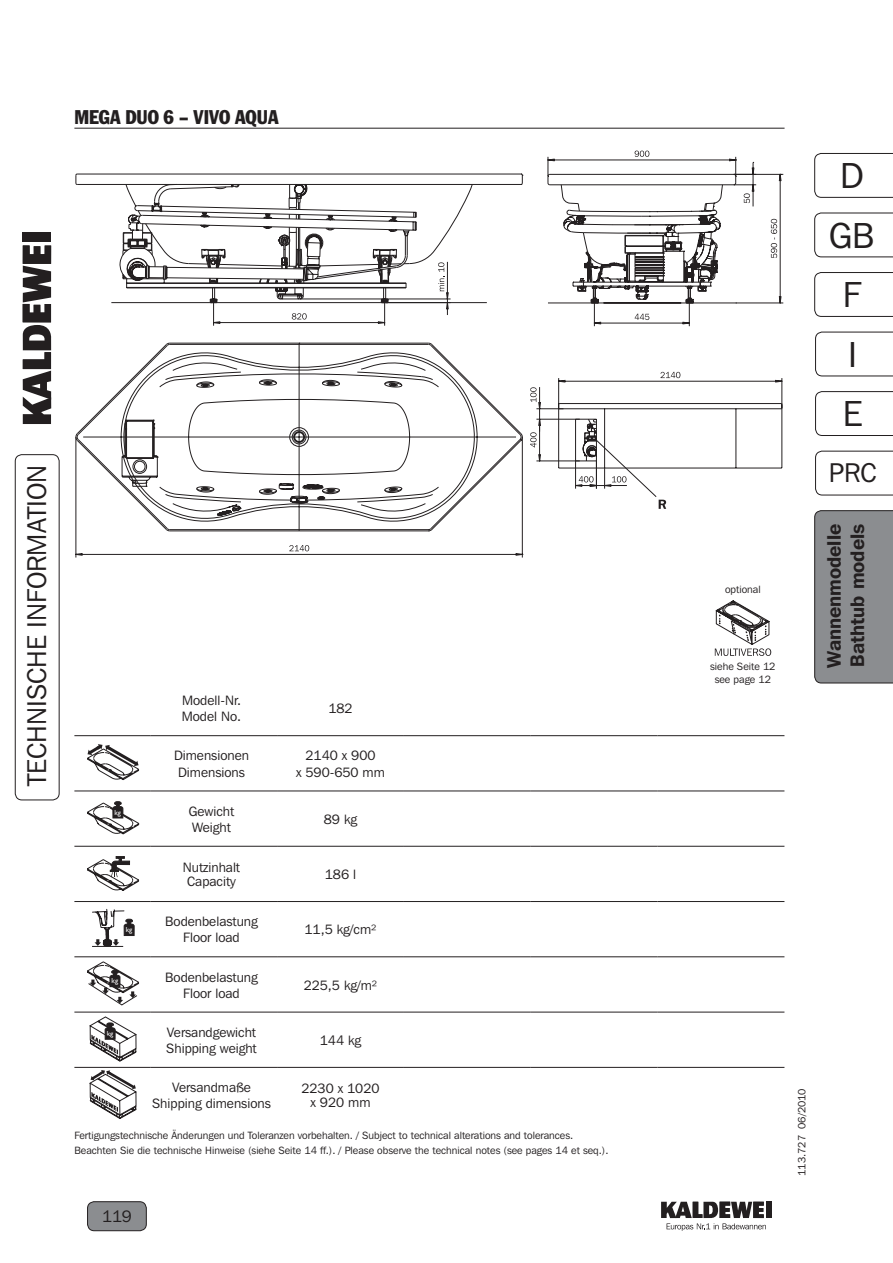
<style>
.page{position:relative;width:893px;height:1263px;background:#fff}
.page>*{position:absolute;margin:0;border:0;box-sizing:border-box;transform-origin:0 0}
.t1{font:36px "Franklin Gothic IT Cby BT";color:#231f20}
.t2{font:27px "Franklin Gothic IT Cby BT";color:#231f20}
.t3{font:600 19.5px/23.4px "Franklin Gothic IT Cby BT";color:#231f20}
.t4{font:condensed 19.5px "Franklin Gothic";color:#231f20}
.t5{font:16.5px "Franklin Gothic IT Cby BT";color:#231f20}
.t6{font:13.5px/16.2px "Franklin Gothic IT Cby BT";color:#231f20;text-align:center}
.t7{font:10.5px/15px "Franklin Gothic IT Cby BT";color:#231f20}
.t8{font:7.35px "Gill Sans";letter-spacing:-.015em;color:#fff}
</style>
<div class="page">
<svg style="left:87px;top:1201px;width:60px;height:30px;background:#858789"></svg>
<div style="left:814px;top:510px;width:79px;height:174px;background:#8b8d90"></div>
<svg style="left:15px;top:454px;width:44px;height:347px"></svg>
<div style="left:23px;top:232px;width:28px;height:10px;background:#231f20"></div>
<svg style="left:23px;top:245px;width:28px;height:179px"></svg>
<div style="left:766px;top:1202px;width:6px;height:16px;background:#231f20"></div>
<svg style="left:661px;top:1202px;width:105px;height:29px"></svg>
<svg style="left:814px;top:153px;width:79px;height:44px"></svg>
<div style="left:819px;top:160px;width:65px;height:30px;background:#fff"></div>
<svg style="left:814px;top:212px;width:79px;height:45px"></svg>
<svg style="left:814px;top:272px;width:79px;height:44px"></svg>
<svg style="left:815px;top:331px;width:78px;height:45px"></svg>
<svg style="left:815px;top:391px;width:78px;height:44px"></svg>
<svg style="left:815px;top:450px;width:78px;height:45px"></svg>
<hr style="left:74px;top:128px;width:710px;height:1px;background:#231f20">
<hr style="left:74px;top:735px;width:76px;height:1px;background:#231f20">
<hr style="left:150px;top:735px;width:127px;height:1px;background:#231f20">
<hr style="left:277px;top:735px;width:127px;height:1px;background:#231f20">
<hr style="left:404px;top:735px;width:127px;height:1px;background:#231f20">
<hr style="left:531px;top:735px;width:127px;height:1px;background:#231f20">
<hr style="left:658px;top:735px;width:126px;height:1px;background:#231f20">
<hr style="left:74px;top:790px;width:76px;height:1px;background:#231f20">
<hr style="left:150px;top:790px;width:127px;height:1px;background:#231f20">
<hr style="left:277px;top:790px;width:127px;height:1px;background:#231f20">
<hr style="left:404px;top:790px;width:127px;height:1px;background:#231f20">
<hr style="left:531px;top:790px;width:127px;height:1px;background:#231f20">
<hr style="left:658px;top:790px;width:126px;height:1px;background:#231f20">
<hr style="left:74px;top:846px;width:76px;height:1px;background:#231f20">
<hr style="left:150px;top:846px;width:127px;height:1px;background:#231f20">
<hr style="left:277px;top:846px;width:127px;height:1px;background:#231f20">
<hr style="left:404px;top:846px;width:127px;height:1px;background:#231f20">
<hr style="left:531px;top:846px;width:127px;height:1px;background:#231f20">
<hr style="left:658px;top:846px;width:126px;height:1px;background:#231f20">
<hr style="left:74px;top:901px;width:76px;height:1px;background:#231f20">
<hr style="left:150px;top:901px;width:127px;height:1px;background:#231f20">
<hr style="left:277px;top:901px;width:127px;height:1px;background:#231f20">
<hr style="left:404px;top:901px;width:127px;height:1px;background:#231f20">
<hr style="left:531px;top:901px;width:127px;height:1px;background:#231f20">
<hr style="left:658px;top:901px;width:126px;height:1px;background:#231f20">
<hr style="left:74px;top:956px;width:76px;height:1px;background:#231f20">
<hr style="left:150px;top:956px;width:127px;height:1px;background:#231f20">
<hr style="left:277px;top:956px;width:127px;height:1px;background:#231f20">
<hr style="left:404px;top:956px;width:127px;height:1px;background:#231f20">
<hr style="left:531px;top:956px;width:127px;height:1px;background:#231f20">
<hr style="left:658px;top:956px;width:126px;height:1px;background:#231f20">
<hr style="left:74px;top:1012px;width:76px;height:1px;background:#231f20">
<hr style="left:150px;top:1012px;width:127px;height:1px;background:#231f20">
<hr style="left:277px;top:1012px;width:127px;height:1px;background:#231f20">
<hr style="left:404px;top:1012px;width:127px;height:1px;background:#231f20">
<hr style="left:531px;top:1012px;width:127px;height:1px;background:#231f20">
<hr style="left:658px;top:1012px;width:126px;height:1px;background:#231f20">
<hr style="left:74px;top:1067px;width:76px;height:1px;background:#231f20">
<hr style="left:150px;top:1067px;width:127px;height:1px;background:#231f20">
<hr style="left:277px;top:1067px;width:127px;height:1px;background:#231f20">
<hr style="left:404px;top:1067px;width:127px;height:1px;background:#231f20">
<hr style="left:531px;top:1067px;width:127px;height:1px;background:#231f20">
<hr style="left:658px;top:1067px;width:126px;height:1px;background:#231f20">
<svg style="left:87px;top:744px;width:52px;height:36px"></svg>
<svg style="left:87px;top:801px;width:52px;height:33px"></svg>
<svg style="left:87px;top:856px;width:52px;height:35px"></svg>
<svg style="left:92px;top:909px;width:42px;height:37px"></svg>
<hr style="left:92px;top:946px;width:31px;height:1px;background:#231f20">
<svg style="left:87px;top:961px;width:52px;height:44px"></svg>
<svg style="left:90px;top:1016px;width:46px;height:45px"></svg>
<svg style="left:90px;top:1070px;width:47px;height:49px"></svg>
<svg style="left:715px;top:600px;width:56px;height:56px"></svg>
<svg style="left:76px;top:403px;width:448px;height:155px"></svg>
<svg style="left:111px;top:302px;width:671px;height:102px"></svg>
<svg style="left:119px;top:151px;width:665px;height:175px"></svg>
<svg style="left:530px;top:387px;width:252px;height:122px"></svg>
<h3 class="t4" style="left:74px;top:105px;width:206px">MEGA DUO 6 - VIVO AQUA</h3>
<h2 class="t2" style="left:20px;top:786px;width:323px;rotate:-90deg">TECHNISCHE INFORMATION</h2>
<p class="t6" style="left:182px;top:692px;width:61px;text-align:left">Modell-Nr.<br>Model No.</p>
<p class="t6" style="left:328px;top:700px;width:26px">182</p>
<p class="t6" style="left:174px;top:747px;width:77px">Dimensionen<br>Dimensions</p>
<p class="t6" style="left:296px;top:747px;width:90px">2140 x 900<br>x 590-650 mm</p>
<p class="t8" style="left:115px;top:808px;width:8px">kg</p>
<p class="t6" style="left:189px;top:803px;width:47px;text-align:left">Gewicht<br>Weight</p>
<p class="t6" style="left:324px;top:811px;width:35px">89 kg</p>
<p class="t6" style="left:183px;top:860px;width:59px;line-height:14.4px">Nutzinhalt<br>Capacity</p>
<p class="t6" style="left:325px;top:866px;width:33px">186 l</p>
<p class="t8" style="left:126px;top:925px;width:8px">kg</p>
<p class="t6" style="left:165px;top:913px;width:94px">Bodenbelastung<br>Floor load</p>
<p class="t6" style="left:305px;top:921px;width:73px">11,5 kg/cm²</p>
<p class="t8" style="left:112px;top:977px;width:8px">kg</p>
<p class="t6" style="left:165px;top:968px;width:94px">Bodenbelastung<br>Floor load</p>
<p class="t6" style="left:304px;top:976px;width:75px">225,5 kg/m²</p>
<p class="t8" style="left:107px;top:1029px;width:8px">kg</p>
<p class="t6" style="left:166px;top:1024px;width:92px;text-align:left">Versandgewicht<br>Shipping weight</p>
<p class="t6" style="left:320px;top:1032px;width:43px">144 kg</p>
<p class="t6" style="left:152px;top:1079px;width:120px">Versandmaße<br>Shipping dimensions</p>
<p class="t6" style="left:302px;top:1081px;width:79px;line-height:14.4px">2230 x 1020 x 920 mm</p>
<p class="t7" style="left:74px;top:1128px;width:536px">Fertigungstechnische Änderungen und Toleranzen vorbehalten. / Subject to technical alterations and tolerances.<br>Beachten Sie die technische Hinweise (siehe Seite 14 ff.). / Please observe the technical notes (see pages 14 et seq.).</p>
<h3 class="t5" style="left:102px;top:1206px;width:31px">119</h3>
<p class="t7" style="left:725px;top:582px;width:37px">optional</p>
<p class="t7" style="left:710px;top:660px;width:67px;line-height:12.6px;text-align:center">siehe Seite 12 see page 12</p>
<h1 class="t1" style="left:840px;top:153px;width:25px">D</h1>
<h1 class="t1" style="left:829px;top:213px;width:47px">GB</h1>
<h1 class="t1" style="left:843px;top:272px;width:20px">F</h1>
<h1 class="t1" style="left:848px;top:332px;width:10px">I</h1>
<h1 class="t1" style="left:843px;top:391px;width:21px">E</h1>
<h2 class="t2" style="left:829px;top:456px;width:49px">PRC</h2>
<h3 class="t3" style="left:822px;top:668px;width:145px;rotate:-90deg">Wannenmodelle<br>Bathtub models</h3>
<p class="t7" style="left:794px;top:1176px;width:89px;rotate:-90deg">113.727 06/2010</p>
</div>
